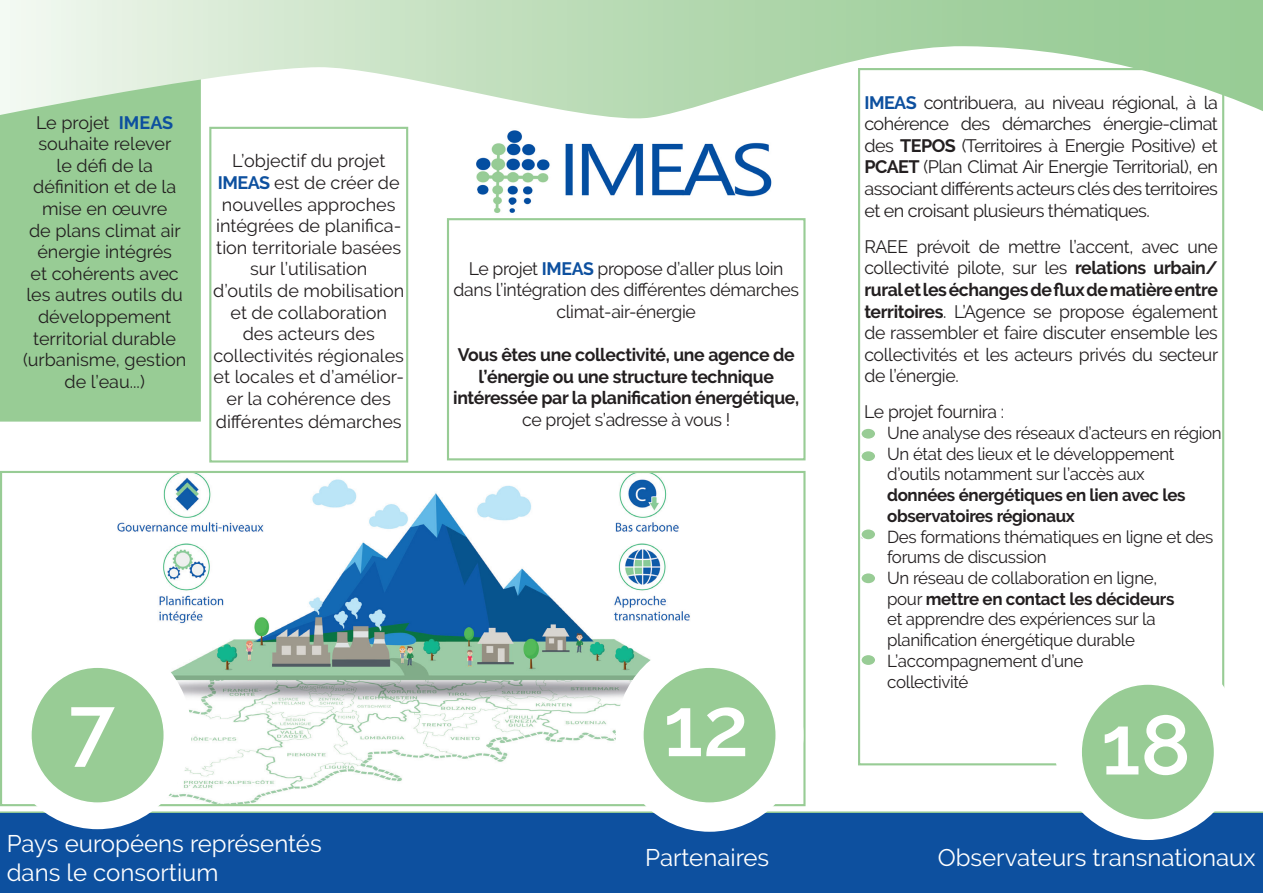
<style>
.page{position:relative;width:1263px;height:893px;background:#fff}
.page>*{position:absolute;margin:0;border:0;box-sizing:border-box;transform-origin:0 0}
.t1{font:600 84px "Raleway";color:#fff}
.t2{font:24px/28.8px "Raleway";color:#fff}
.t3{font:18px/21.6px "Raleway";color:#231f20;text-align:center}
.t4{font:700 18px/21.6px "Raleway";letter-spacing:-.02em;color:#231f20;text-align:center}
.t5{font:18px/21.6px "Raleway";letter-spacing:-.02em;color:#231f20;text-align:center}
.t6{font:17.25px/20.7px "Raleway";letter-spacing:-.02em;color:#231f20}
.s1{font-weight:700;color:#0d509f}
.s2{font-weight:400}
.s3{font-weight:700}
</style>
<div class="page">
<img style="left:117px;top:474px;width:573px;height:329px">
<div style="left:0;top:471px;width:805px;height:335px;border:2px solid #98cc95"></div>
<div style="left:0;top:811px;width:1263px;height:82px;background:#0d509f"></div>
<div style="left:861px;top:654px;width:15px;height:12px;background:#98cc95;border-radius:50%"></div>
<div style="left:860px;top:654px;width:16px;height:12px;border:2px solid #fff;border-radius:50%"></div>
<div style="left:616px;top:639px;width:187px;height:193px;background:#fff;border-radius:50%"></div>
<div style="left:4px;top:636px;width:187px;height:193px;background:#fff;border-radius:50%"></div>
<div style="left:31px;top:667px;width:133px;height:136px;background:#98cc95;border-radius:50%"></div>
<div style="left:643px;top:667px;width:133px;height:136px;background:#98cc95;border-radius:50%"></div>
<div style="left:1054px;top:647px;width:188px;height:193px;background:#fff;border-radius:50%"></div>
<div style="left:1081px;top:684px;width:133px;height:136px;background:#98cc95;border-radius:50%"></div>
<div style="left:0;top:122px;width:201px;height:300px;background:#98cc95"></div>
<svg style="left:0;top:0;width:1263px;height:122px"></svg>
<div style="left:209px;top:127px;width:199px;height:336px;border:2px solid #98cc95"></div>
<div style="left:447px;top:218px;width:358px;height:242px;border:2px solid #98cc95"></div>
<img style="left:477px;top:130px;width:295px;height:83px">
<div style="left:861px;top:428px;width:15px;height:11px;background:#98cc95;border-radius:50%"></div>
<div style="left:860px;top:427px;width:16px;height:13px;border:2px solid #fff;border-radius:50%"></div>
<div style="left:861px;top:451px;width:15px;height:11px;background:#98cc95;border-radius:50%"></div>
<div style="left:860px;top:450px;width:16px;height:13px;border:2px solid #fff;border-radius:50%"></div>
<div style="left:861px;top:529px;width:15px;height:11px;background:#98cc95;border-radius:50%"></div>
<div style="left:860px;top:528px;width:16px;height:13px;border:2px solid #fff;border-radius:50%"></div>
<div style="left:861px;top:573px;width:15px;height:11px;background:#98cc95;border-radius:50%"></div>
<div style="left:860px;top:572px;width:16px;height:13px;border:2px solid #fff;border-radius:50%"></div>
<p class="t3" style="left:23px;top:111px;width:165px">Le projet <span class="s1">IMEAS </span>souhaite relever<br>le défi de la définition et de la mise en œuvre<br>de plans climat air énergie intégrés<br>et cohérents avec les autres outils du développement territorial durable (urbanisme, gestion de l’eau...)</p>
<p class="t3" style="left:216px;top:150px;width:187px">L’objectif du projet<br><span class="s1">IMEAS</span> est de créer de nouvelles approches intégrées de planifica&shy;tion territoriale basées sur l’utilisation</p>
<p class="t3" style="left:213px;top:280px;width:193px">d’outils de mobilisation et de collaboration</p>
<p class="t3" style="left:243px;top:323px;width:134px">des acteurs des</p>
<p class="t3" style="left:213px;top:345px;width:192px">collectivités régionales et locales et d’amélior&shy;er la cohérence des</p>
<p class="t3" style="left:216px;top:410px;width:187px">différentes démarches</p>
<p class="t5" style="left:454px;top:258px;width:347px">Le projet <span class="s1">IMEAS</span> propose d’aller plus loin dans l’intégration des différentes démarches climat-air-énergie</p>
<p class="t4" style="left:458px;top:344px;width:338px">Vous êtes une collectivité, une agence de l’énergie ou une structure technique</p>
<p class="t4" style="left:453px;top:387px;width:347px">intéressée par la planification énergétique, <span class="s2">ce projet s’adresse à vous !</span></p>
<p class="t1" style="left:69px;top:678px;width:48px">7</p>
<p class="t2" style="left:7px;top:829px;width:317px">Pays européens représentés dans le consortium</p>
<p class="t1" style="left:663px;top:678px;width:87px">12</p>
<p class="t2" style="left:645px;top:843px;width:126px">Partenaires</p>
<p class="t3" style="left:864px;top:91px;width:355px;text-align:justify"><span class="s1">IMEAS</span> contribuera, au niveau régional, à la cohérence des démarches énergie-climat des <span class="s3">TEPOS</span> (Territoires à Energie Positive) et <span class="s3">PCAET</span> (Plan Climat Air Energie Territorial), en associant différents acteurs clés des territoires et en croisant plusieurs thématiques.</p>
<p class="t3" style="left:864px;top:235px;width:355px;text-align:justify">RAEE prévoit de mettre l’accent, avec une collectivité pilote, sur les <span class="s3">relations urbain/ rural et les échanges de flux de matière entre territoires</span>. L’Agence se propose également de rassembler et faire discuter ensemble les collectivités et les acteurs privés du secteur de l’énergie.</p>
<p class="t5" style="left:864px;top:401px;width:141px">Le projet fournira :</p>
<p class="t6" style="left:860px;top:423px;width:363px">• Une analyse des réseaux d’acteurs en région</p>
<p class="t6" style="left:887px;top:443px;width:300px;text-indent:-27px">• Un état des lieux et le développement d’outils notamment sur l’accès aux <span class="s3">données énergétiques en lien avec les observatoires régionaux</span></p>
<p class="t6" style="left:887px;top:526px;width:328px;text-indent:-27px">• Des formations thématiques en ligne et des forums de discussion</p>
<p class="t6" style="left:887px;top:567px;width:289px;text-indent:-27px">• Un réseau de collaboration en ligne, pour <span class="s3">mettre en contact les décideurs </span>et apprendre des expériences sur la planification énergétique durable</p>
<p class="t6" style="left:887px;top:650px;width:198px;line-height:21.6px;text-indent:-27px">• L’accompagnement d’une collectivité</p>
<p class="t1" style="left:1101px;top:697px;width:92px">18</p>
<p class="t2" style="left:938px;top:843px;width:319px">Observateurs transnationaux</p>
</div>
